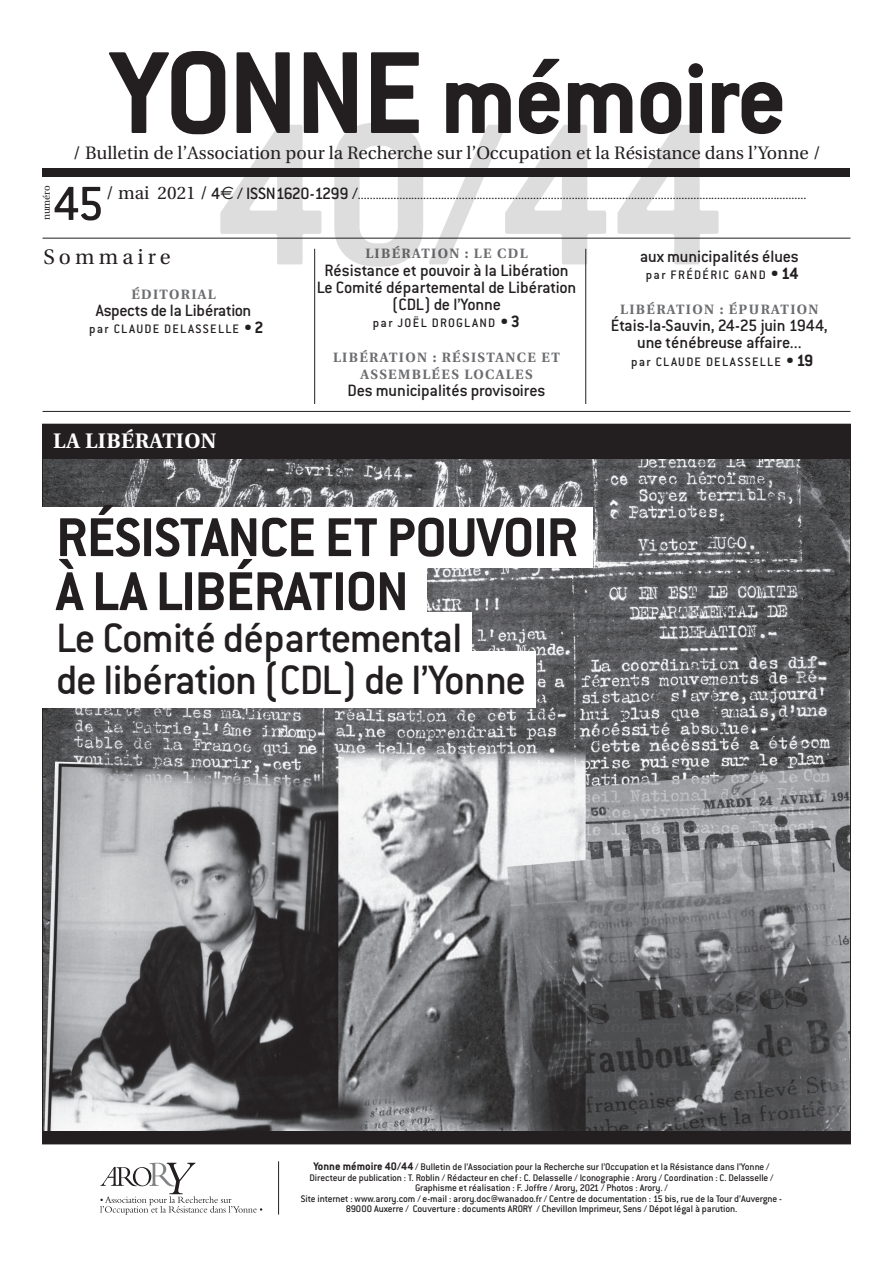
<style>
.page{position:relative;width:893px;height:1263px;background:#fff}
.page>*{position:absolute;margin:0;border:0;box-sizing:border-box;transform-origin:0 0}
.t1{font:700 60px/54px "Conduit ITC";letter-spacing:-.015em;color:#231f20}
.t2{font:500 52.5px "Conduit ITC";color:#231f20}
.t3{font:500 45px/42px "Conduit ITC";letter-spacing:-.03em;color:#231f20}
.t4{font:700 21px "Utopia";letter-spacing:.02em;color:#fff}
.t5{font:21px "Utopia";letter-spacing:.2em;color:#231f20}
.t6{font:500 18px/17.2px "Conduit ITC";letter-spacing:-.01em;color:#231f20;text-align:center}
.t7{font:18px "Utopia";color:#231f20}
.t8{font:500 13.5px "Conduit ITC";letter-spacing:.1em;color:#231f20}
.t9{font:700 13.5px/17.2px "Utopia";letter-spacing:.1em;color:#6c6d70;text-align:center}
.t10{font:500 10.5px/10.5px "Conduit ITC";letter-spacing:-.015em;color:#231f20;text-align:center}
.t11{font:9.75px "Utopia";color:#231f20}
.s1{font-family:"Utopia";font-weight:400;font-size:18px}
.s2{font-size:18px}
.s3{font-family:"Euro Sans";font-weight:400;font-size:18px}
.s4{font-weight:700;font-size:18px}
.s5{font-weight:700;font-size:12px}
</style>
<div class="page">
<img style="left:44px;top:458px;width:805px;height:673px">
<div style="left:43px;top:424px;width:807px;height:34px;background:#231f20"></div>
<div style="left:43px;top:1131px;width:807px;height:13px;background:#231f20"></div>
<svg style="left:109px;top:51px;width:673px;height:83px"></svg>
<div style="left:43px;top:168px;width:807px;height:9px;background:#231f20"></div>
<hr style="left:278px;top:1161px;width:1px;height:53px;background:#231f20">
<svg style="left:100px;top:1163px;width:162px;height:52px"></svg>
<hr style="left:43px;top:238px;width:807px;height:1px;background:#231f20">
<hr style="left:43px;top:411px;width:807px;height:1px;background:#231f20">
<svg style="left:220px;top:123px;width:499px;height:144px"></svg>
<hr style="left:314px;top:249px;width:1px;height:155px;background:#231f20">
<hr style="left:585px;top:249px;width:1px;height:155px;background:#231f20">
<div style="left:38px;top:507px;width:555px;height:61px;background:#fff"></div>
<div style="left:35px;top:558px;width:392px;height:61px;background:#fff"></div>
<div style="left:35px;top:612px;width:437px;height:60px;background:#fff"></div>
<div style="left:39px;top:652px;width:497px;height:56px;background:#fff"></div>
<h3 class="t7" style="left:73px;top:143px;width:750px">/ Bulletin de l’Association pour la Recherche sur l’Occupation et la Résistance dans l’Yonne /</h3>
<p class="t11" style="left:41px;top:220px;width:37px;rotate:-90deg">numéro</p>
<h2 class="t2" style="left:53px;top:174px;width:52px">45</h2>
<p class="t8" style="left:106px;top:187px;width:702px"><span class="s1">/ mai 2021 /</span> <span class="s2">4</span><span class="s3">E</span> <span class="s2">/ ISSN1620-1299 /</span>.......................................................................................................................................................</p>
<h3 class="t5" style="left:44px;top:245px;width:129px">Sommaire</h3>
<p class="t9" style="left:131px;top:285px;width:86px">ÉDITORIAL</p>
<h3 class="t6" style="left:96px;top:301px;width:157px">Aspects de la Libération</h3>
<p class="t8" style="left:89px;top:321px;width:176px">par CLAUDE DELASSELLE <span class="s2">•</span> <span class="s4">2</span></p>
<h3 class="t4" style="left:53px;top:429px;width:165px">LA LIBÉRATION</h3>
<p class="t9" style="left:365px;top:245px;width:164px">LIBÉRATION : LE CDL</p>
<h3 class="t6" style="left:317px;top:261px;width:261px">Résistance et pouvoir à la Libération<br>Le Comité départemental de Libération (CDL) de l’Yonne</h3>
<p class="t8" style="left:373px;top:316px;width:149px">par JOËL DROGLAND <span class="s2">•</span> <span class="s4">3</span></p>
<p class="t9" style="left:333px;top:349px;width:228px">LIBÉRATION : RÉSISTANCE ET<br>ASSEMBLÉES LOCALES</p>
<h3 class="t6" style="left:347px;top:382px;width:199px">Des municipalités provisoires</h3>
<h1 class="t1" style="left:56px;top:509px;width:523px">RÉSISTANCE ET POUVOIR<br>À LA LIBÉRATION</h1>
<h3 class="t3" style="left:56px;top:617px;width:472px">Le Comité départemental<br>de libération (CDL) de l’Yonne</h3>
<h3 class="t6" style="left:640px;top:248px;width:161px">aux municipalités élues</h3>
<p class="t8" style="left:646px;top:267px;width:154px">par FRÉDÉRIC GAND <span class="s2">•</span> <span class="s4">14</span></p>
<p class="t9" style="left:620px;top:301px;width:200px">LIBÉRATION : ÉPURATION</p>
<h3 class="t6" style="left:611px;top:317px;width:219px">Étais-la-Sauvin, 24-25 juin 1944, une ténébreuse affaire...</h3>
<p class="t8" style="left:631px;top:354px;width:184px">par CLAUDE DELASSELLE <span class="s2">•</span> <span class="s4">19</span></p>
<p class="t10" style="left:301px;top:1162px;width:483px"><span class="s5">Yonne mémoire 40/44</span> / Bulletin de l’Association pour la Recherche sur l’Occupation et la Résistance dans l’Yonne / Directeur de publication : T. Roblin / Rédacteur en chef : C. Delasselle / Iconographie : Arory / Coordination : C. Delasselle / Graphisme et réalisation : F. Joffre / Arory, 2021 / Photos : Arory. /<br>Site internet : www.arory.com / e-mail : arory.doc@wanadoo.fr / Centre de documentation : 15 bis, rue de la Tour d’Auvergne - 89000 Auxerre / Couverture : documents ARORY / Chevillon Imprimeur, Sens / Dépot légal à parution.</p>
</div>
